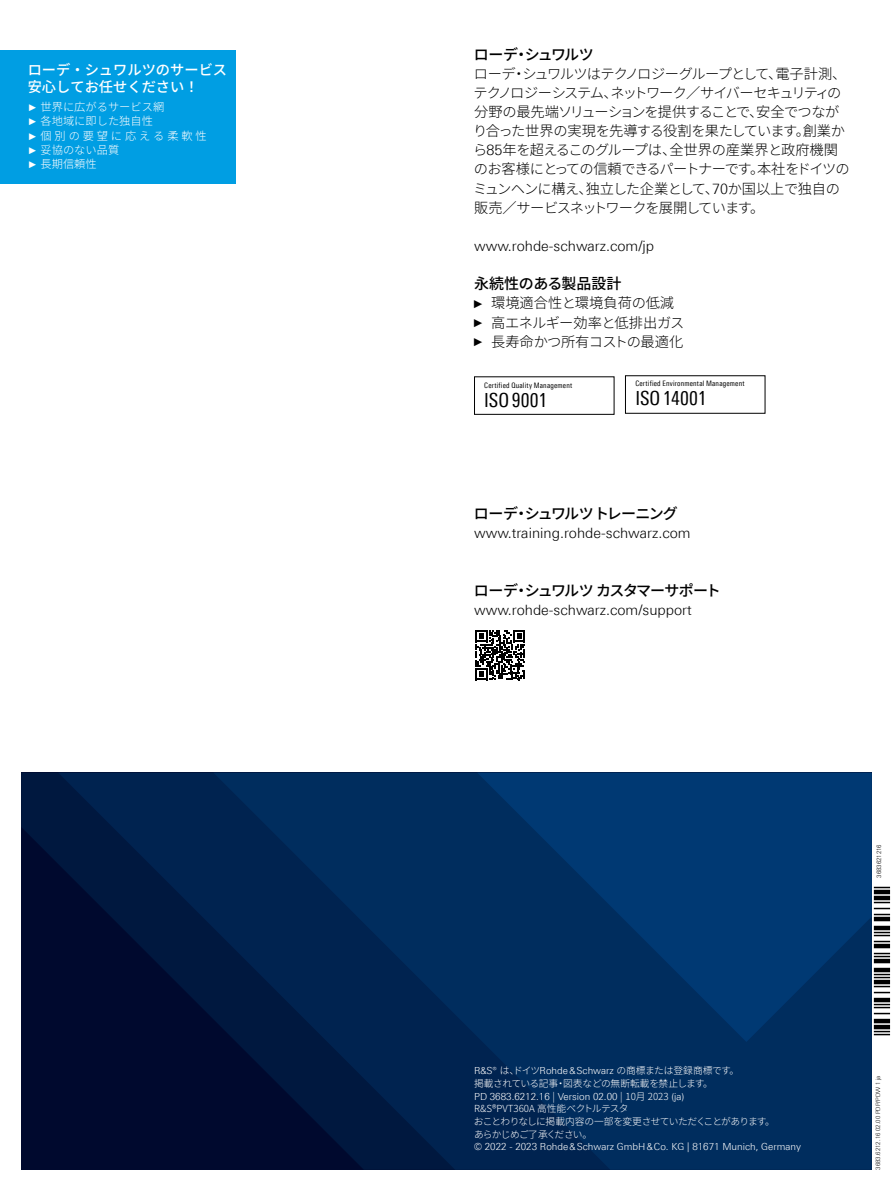
<style>
.page{position:relative;width:893px;height:1191px;background:#fff}
.page>*{position:absolute;margin:0;border:0;box-sizing:border-box;transform-origin:0 0}
.t1{font:19.5px "Linotype Univers 420 Cn";letter-spacing:.005em;color:#000}
.t2{font:500 15px "Source Han Sans";letter-spacing:-.045em;color:#000}
.t3{font:500 15px "Source Han Sans";letter-spacing:-.07em;color:#000}
.t4{font:500 15px "Source Han Sans";color:#000}
.t5{font:500 15px "Source Han Sans";letter-spacing:-.075em;color:#000}
.t6{font:300 14.25px/19.2px "Source Han Sans";letter-spacing:-.04em;color:#000}
.t7{font:300 14.25px "Linotype Univers 330";color:#000}
.t8{font:300 14.25px/19.2px "Source Han Sans";letter-spacing:-.015em;color:#000}
.t9{font:500 14.25px/17.1px "Source Han Sans";color:#fff}
.t10{font:300 11.25px/14.2px "Source Han Sans";color:#fff}
.t11{font:300 9.75px "Linotype Univers 330";color:#fff}
.t12{font:300 9.75px/12.6px "Source Han Sans";letter-spacing:-.055em;color:#fff}
.t13{font:300 9.75px/12.6px "Source Han Sans";letter-spacing:-.03em;color:#fff}
.t14{font:7.5px "Linotype Univers 420 Cn";letter-spacing:.025em;color:#000}
.t15{font:300 6px "Linotype Univers 330";color:#000}
.s1{font-family:"Arial";font-weight:400;font-size:9.75px}
.s2{font-family:"Linotype Univers 330"}
.s3{font-family:"Arial Narrow";font-weight:400;font-size:11.4px}
.s4{font-family:"Source Han Sans"}
</style>
<div class="page">
<svg style="left:21px;top:772px;width:37px;height:397px;background:#000b31"></svg>
<svg style="left:58px;top:772px;width:155px;height:397px;background:#001138"></svg>
<svg style="left:213px;top:772px;width:659px;height:397px;background:#002452"></svg>
<svg style="left:477px;top:772px;width:395px;height:270px;background:#00336a"></svg>
<div style="left:0;top:50px;width:236px;height:134px;background:#009ee3"></div>
<div style="left:474px;top:376px;width:140px;height:39px;border:1px solid #000"></div>
<div style="left:625px;top:375px;width:140px;height:39px;border:1px solid #000"></div>
<svg style="left:475px;top:630px;width:50px;height:50px"></svg>
<svg style="left:874px;top:1030px;width:16px;height:5px"></svg>
<div style="left:874px;top:1024px;width:16px;height:5px;background:#000"></div>
<div style="left:874px;top:1018px;width:16px;height:5px;background:#000"></div>
<svg style="left:874px;top:1003px;width:16px;height:11px"></svg>
<div style="left:874px;top:997px;width:16px;height:5px;background:#000"></div>
<svg style="left:874px;top:985px;width:16px;height:8px"></svg>
<div style="left:874px;top:979px;width:16px;height:5px;background:#000"></div>
<svg style="left:874px;top:973px;width:16px;height:5px"></svg>
<div style="left:874px;top:967px;width:16px;height:5px;background:#000"></div>
<div style="left:874px;top:958px;width:16px;height:5px;background:#000"></div>
<svg style="left:874px;top:952px;width:16px;height:5px"></svg>
<div style="left:874px;top:943px;width:16px;height:5px;background:#000"></div>
<svg style="left:874px;top:931px;width:16px;height:11px"></svg>
<div style="left:874px;top:925px;width:16px;height:5px;background:#000"></div>
<div style="left:874px;top:916px;width:16px;height:5px;background:#000"></div>
<svg style="left:874px;top:901px;width:16px;height:14px"></svg>
<div style="left:874px;top:895px;width:16px;height:5px;background:#000"></div>
<div style="left:874px;top:889px;width:16px;height:5px;background:#000"></div>
<svg style="left:874px;top:886px;width:16px;height:2px"></svg>
<p class="t9" style="left:28px;top:61px;width:201px">ローデ・シュワルツのサービス安心してお任せください！</p>
<p class="t10" style="left:28px;top:100px;width:181px"><span class="s1">►</span> 世界に広がるサービス網<br><span class="s1">►</span> 各地域に即した独自性<br><span class="s1">►</span>個別の要望に応える柔軟性<span class="s1">►</span> 妥協のない品質<br><span class="s1">►</span> 長期信頼性</p>
<p class="t5" style="left:474px;top:46px;width:121px">ローデ・シュワルツ</p>
<p class="t6" style="left:473px;top:64px;width:378px">ローデ・シュワルツはテクノロジーグループとして、電子計測、テクノロジーシステム、ネットワーク／サイバーセキュリティの分野の最先端ソリューションを提供することで、安全でつながり合った世界の実現を先導する役割を果たしています。創業から<span class="s2">85</span>年を超えるこのグループは、全世界の産業界と政府機関のお客様にとっての信頼できるパートナーです。本社をドイツのミュンヘンに構え、独立した企業として、<span class="s2">70</span>か国以上で独自の販売／サービスネットワークを展開しています。</p>
<p class="t7" style="left:474px;top:237px;width:182px">www.rohde-schwarz.com/jp</p>
<p class="t4" style="left:474px;top:275px;width:149px">永続性のある製品設計</p>
<p class="t8" style="left:474px;top:294px;width:212px"><span class="s3">►</span> 環境適合性と環境負荷の低減<span class="s3">►</span> 高エネルギー効率と低排出ガス<span class="s3">►</span> 長寿命かつ所有コストの最適化</p>
<p class="t14" style="left:484px;top:381px;width:89px">Certified Quality Management</p>
<h1 class="t1" style="left:484px;top:389px;width:64px">ISO9001</h1>
<p class="t14" style="left:635px;top:379px;width:111px">Certified Environmental Management</p>
<h1 class="t1" style="left:635px;top:387px;width:73px">ISO14001</h1>
<p class="t3" style="left:474px;top:505px;width:205px">ローデ・シュワルツトレーニング</p>
<p class="t7" style="left:474px;top:524px;width:218px">www.training.rohde-schwarz.com</p>
<p class="t2" style="left:474px;top:581px;width:248px">ローデ・シュワルツカスタマーサポート</p>
<p class="t7" style="left:474px;top:601px;width:219px">www.rohde-schwarz.com/support</p>
<p class="t15" style="left:876px;top:878px;width:35px;rotate:-90deg">3683621216</p>
<p class="t13" style="left:474px;top:1064px;width:267px"><span class="s2">R&amp;S®</span> は、ドイツ<span class="s2">Rohde&amp;Schwarz</span> の商標または登録商標です。掲載されている記事・図表などの無断転載を禁止します。</p>
<p class="t11" style="left:474px;top:1090px;width:212px">PD 3683.6212.16 <span class="s4">|</span> Version 02.00 <span class="s4">| 10月 2023</span> (ja)</p>
<p class="t12" style="left:474px;top:1102px;width:303px">R&amp;S®PVT360A 高性能ベクトルテスタ<br>おことわりなしに掲載内容の一部を変更させていただくことがあります。あらかじめご了承ください。</p>
<p class="t11" style="left:474px;top:1141px;width:328px">© 2022 - 2023 Rohde&amp;Schwarz GmbH&amp;Co. KG | 81671 Munich, Germany</p>
<p class="t15" style="left:875px;top:1169px;width:96px;rotate:-90deg">3683.6212.16 02.00 PDP/PDW 1 ja</p>
</div>
